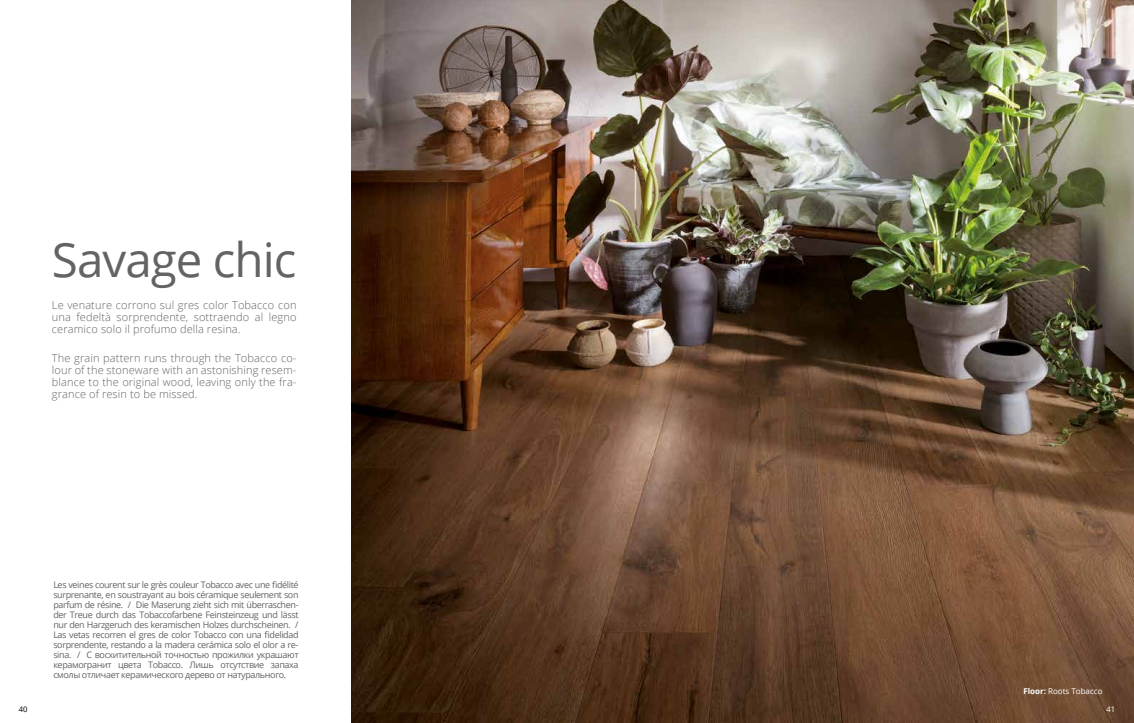
<style>
.page{position:relative;width:1134px;height:723px;background:#fff}
.page>*{position:absolute;margin:0;border:0;box-sizing:border-box;transform-origin:0 0}
.t1{font:47.5px "Open Sans";letter-spacing:-.02em;color:#646363}
.t2{font:300 11px/12px "Open Sans";letter-spacing:.01em;color:#646363;text-align:justify}
.t3{font:9px/10px "Open Sans";letter-spacing:-.04em;color:#646363;text-align:justify}
.t4{font:8px "Open Sans";color:#fff}
.t5{font:7.7px "Open Sans";color:#000}
.t6{font:7.7px "Open Sans";color:#fff}
.s1{font-weight:700}
</style>
<div class="page">
<img style="left:351px;top:0;width:783px;height:723px">
<h1 class="t1" style="left:52px;top:227px;width:246px">Savage chic</h1>
<p class="t2" style="left:52px;top:298px;width:246px">Le venature corrono sul gres color Tobacco con una fedeltà sorprendente, sottraendo al legno ceramico solo il profumo della resina.</p>
<p class="t2" style="left:52px;top:352px;width:246px">The grain pattern runs through the Tobacco co&shy;lour of the stoneware with an astonishing resem&shy;blance to the original wood, leaving only the fra&shy;grance of resin to be missed.</p>
<p class="t3" style="left:53px;top:579px;width:247px">Les veines courent sur le grès couleur Tobacco avec une fidélité surprenante, en soustrayant au bois céramique seulement son parfum de résine. / Die Maserung zieht sich mit überraschen&shy;der Treue durch das Tobaccofarbene Feinsteinzeug und lässt nur den Harzgeruch des keramischen Holzes durchscheinen. / Las vetas recorren el gres de color Tobacco con una fidelidad sorprendente, restando a la madera cerámica solo el olor a re&shy;sina. / С восхитительной точностью прожилки украшают керамогранит цвета Tobacco. Лишь отсутствие запаха смолы отличает керамического дерево от натурального.</p>
<p class="t4" style="left:1023px;top:686px;width:81px"><span class="s1">Floor:</span> Roots Tobacco</p>
<p class="t5" style="left:19px;top:704px;width:10px">40</p>
<p class="t6" style="left:1106px;top:704px;width:10px">41</p>
</div>
